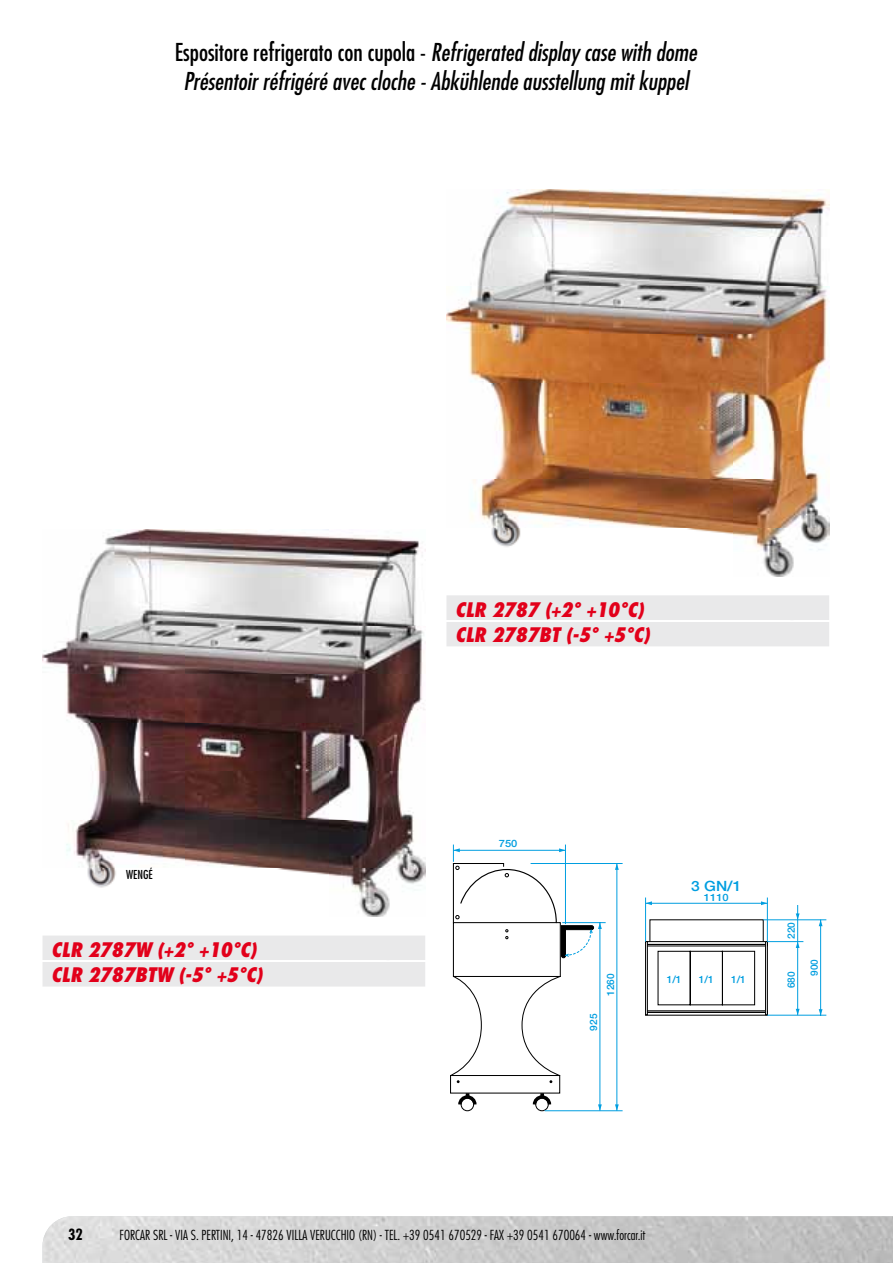
<style>
.page{position:relative;width:893px;height:1263px;background:#fff}
.page>*{position:absolute;margin:0;border:0;box-sizing:border-box;transform-origin:0 0}
.t1{font:italic condensed 24px/28.8px "Futura";color:#000;text-align:center}
.t2{font:italic 800 condensed 19.5px/25.5px "Futura";color:#e2001a}
.t3{font:700 condensed 15px "Futura";color:#000}
.t4{font:500 14.1px "Helvetica Neue";color:#009ee0;scale:1.1 1}
.t5{font:300 condensed 13.5px "Futura";color:#000}
.t6{font:condensed 12px "Futura";color:#000}
.t7{font:500 10.05px "Helvetica Neue";color:#009ee0}
.t8{font:500 10.05px "Helvetica Neue";color:#009ee0;scale:1.1 1}
.s1{font-style:normal}
</style>
<div class="page">
<img style="left:43px;top:1216px;width:850px;height:47px">
<img style="left:43px;top:530px;width:382px;height:387px">
<img style="left:446px;top:190px;width:383px;height:387px">
<div style="left:446px;top:595px;width:383px;height:51px;background:#e9e9ea"></div>
<hr style="left:446px;top:620px;width:243px;height:2px;background:#fff">
<hr style="left:689px;top:620px;width:140px;height:2px;background:#fff">
<div style="left:43px;top:936px;width:382px;height:50px;background:#e9e9ea"></div>
<hr style="left:43px;top:960px;width:242px;height:2px;background:#fff">
<hr style="left:285px;top:960px;width:140px;height:2px;background:#fff">
<hr style="left:797px;top:905px;width:1px;height:110px;background:#009ee0">
<div style="left:453px;top:922px;width:108px;height:55px;border:1px solid #000"></div>
<div style="left:450px;top:1075px;width:110px;height:18px;border:1px solid #000"></div>
<div style="left:461px;top:1098px;width:13px;height:13px;border:1px solid #000;border-radius:50%"></div>
<svg style="left:456px;top:1093px;width:22px;height:15px"></svg>
<div style="left:535px;top:1098px;width:14px;height:13px;border:1px solid #000;border-radius:50%"></div>
<svg style="left:531px;top:1093px;width:22px;height:15px"></svg>
<hr style="left:531px;top:863px;width:92px;height:1px;background:#009ee0">
<hr style="left:545px;top:1110px;width:78px;height:1px;background:#009ee0">
<hr style="left:600px;top:923px;width:1px;height:188px;background:#009ee0">
<hr style="left:562px;top:922px;width:44px;height:1px;background:#009ee0">
<hr style="left:617px;top:863px;width:1px;height:248px;background:#009ee0">
<div style="left:645px;top:941px;width:123px;height:4px;border:1px solid #000"></div>
<div style="left:645px;top:944px;width:123px;height:2px;border:1px solid #000"></div>
<div style="left:645px;top:1010px;width:123px;height:3px;border:1px solid #000"></div>
<div style="left:645px;top:941px;width:3px;height:74px;border:1px solid #000"></div>
<div style="left:765px;top:941px;width:3px;height:74px;border:1px solid #000"></div>
<svg style="left:649px;top:919px;width:115px;height:87px"></svg>
<hr style="left:767px;top:897px;width:1px;height:44px;background:#009ee0">
<hr style="left:645px;top:897px;width:1px;height:44px;background:#009ee0">
<svg style="left:796px;top:913px;width:4px;height:6px"></svg>
<svg style="left:615px;top:1104px;width:4px;height:7px"></svg>
<svg style="left:598px;top:1104px;width:4px;height:7px"></svg>
<svg style="left:615px;top:864px;width:4px;height:6px"></svg>
<svg style="left:796px;top:1009px;width:4px;height:6px"></svg>
<svg style="left:796px;top:942px;width:4px;height:6px"></svg>
<hr style="left:820px;top:920px;width:1px;height:95px;background:#009ee0">
<hr style="left:767px;top:1015px;width:59px;height:1px;background:#009ee0">
<hr style="left:767px;top:941px;width:36px;height:1px;background:#009ee0">
<hr style="left:763px;top:919px;width:63px;height:1px;background:#009ee0">
<hr style="left:646px;top:903px;width:121px;height:1px;background:#009ee0">
<svg style="left:646px;top:901px;width:6px;height:4px"></svg>
<svg style="left:761px;top:901px;width:6px;height:4px"></svg>
<svg style="left:450px;top:975px;width:32px;height:108px"></svg>
<svg style="left:521px;top:975px;width:40px;height:108px"></svg>
<svg style="left:452px;top:844px;width:150px;height:115px"></svg>
<p class="t1" style="left:175px;top:38px;width:523px"><span class="s1">Espositore refrigerato con cupola -</span> Refrigerated display case with dome<br>Présentoir réfrigéré avec cloche - Abkühlende ausstellung mit kuppel</p>
<p class="t6" style="left:126px;top:868px;width:28px">WENGé</p>
<p class="t2" style="left:51px;top:937px;width:213px">CLR 2787W (+2° +10°C)<br>CLR 2787BTW (-5° +5°C)</p>
<p class="t2" style="left:455px;top:596px;width:196px">CLR 2787 (+2° +10°C)<br>CLR 2787BT (-5° +5°C)</p>
<p class="t8" style="left:499px;top:838px;width:18px">750</p>
<p class="t7" style="left:587px;top:1031px;width:18px;rotate:-90deg">925</p>
<p class="t7" style="left:604px;top:996px;width:24px;rotate:-90deg">1260</p>
<p class="t4" style="left:691px;top:877px;width:47px">3 GN/1</p>
<p class="t8" style="left:704px;top:891px;width:24px">1110</p>
<p class="t7" style="left:667px;top:974px;width:16px">1/1</p>
<p class="t7" style="left:699px;top:974px;width:16px">1/1</p>
<p class="t7" style="left:731px;top:974px;width:16px">1/1</p>
<p class="t7" style="left:785px;top:939px;width:18px;rotate:-90deg">220</p>
<p class="t7" style="left:785px;top:988px;width:18px;rotate:-90deg">680</p>
<p class="t7" style="left:808px;top:976px;width:18px;rotate:-90deg">900</p>
<p class="t3" style="left:68px;top:1225px;width:16px">32</p>
<p class="t5" style="left:119px;top:1227px;width:527px">FORCAR SRL - VIA S. PERTINI, 14 - 47826 VILLA VERUCCHIO (RN) - TEL. +39 0541 670529 - FAX +39 0541 670064 - www.forcar.it</p>
</div>
